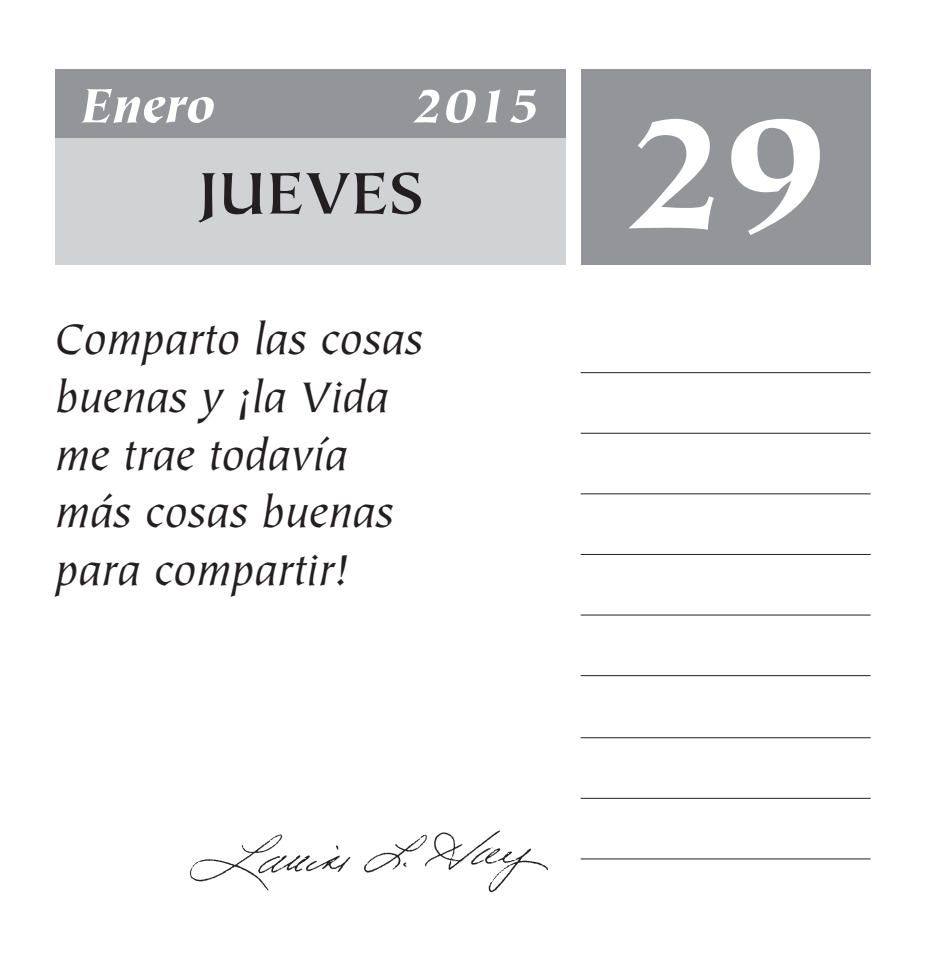
<style>
.page{position:relative;width:927px;height:972px;background:#fff}
.page>*{position:absolute;margin:0;border:0;box-sizing:border-box;transform-origin:0 0}
.t1{font:900 180px "Tiepolo Std";color:#fff}
.t2{font:700 66px "Tiepolo Std";color:#231f20}
.t3{font:italic 900 54px "Tiepolo Std";color:#fff}
.t4{font:italic 48px/57.6px "Tiepolo Std";color:#231f20}
</style>
<div class="page">
<div style="left:55px;top:69px;width:511px;height:196px;background:#d1d2d4"></div>
<div style="left:55px;top:69px;width:511px;height:68px;background:#939598"></div>
<div style="left:581px;top:70px;width:289px;height:195px;background:#939598"></div>
<img style="left:189px;top:830px;width:359px;height:63px">
<hr style="left:580px;top:372px;width:290px;height:1px;background:#231f20">
<hr style="left:580px;top:433px;width:290px;height:1px;background:#231f20">
<hr style="left:580px;top:493px;width:290px;height:1px;background:#231f20">
<hr style="left:580px;top:554px;width:290px;height:1px;background:#231f20">
<hr style="left:580px;top:614px;width:290px;height:1px;background:#231f20">
<hr style="left:580px;top:675px;width:290px;height:1px;background:#231f20">
<hr style="left:580px;top:737px;width:290px;height:1px;background:#231f20">
<hr style="left:580px;top:798px;width:290px;height:1px;background:#231f20">
<hr style="left:580px;top:858px;width:290px;height:1px;background:#231f20">
<p class="t3" style="left:81px;top:75px;width:136px">Enero</p>
<p class="t3" style="left:412px;top:75px;width:130px">2015</p>
<h2 class="t2" style="left:198px;top:157px;width:226px">JUEVES</h2>
<p class="t4" style="left:55px;top:312px;width:369px">Comparto las cosas buenas y ¡la Vida me trae todavía más cosas buenas para compartir!</p>
<h1 class="t1" style="left:622px;top:71px;width:210px">29</h1>
</div>
